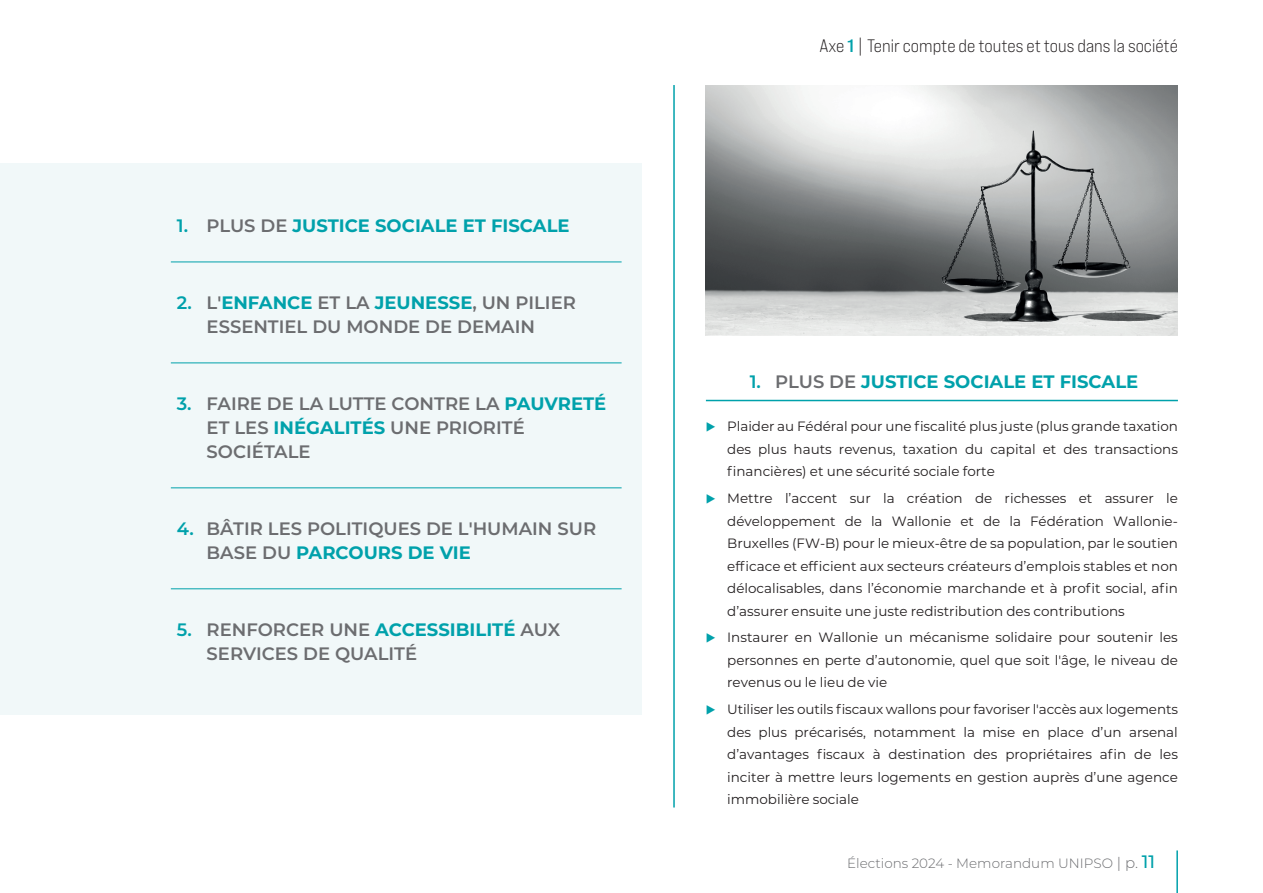
<style>
.page{position:relative;width:1263px;height:893px;background:#fff}
.page>*{position:absolute;margin:0;border:0;box-sizing:border-box;transform-origin:0 0}
.t1{font:600 18px/24px "Montserrat";color:#6c6d70}
.t2{font:700 18px "Montserrat";color:#00a1ab}
.t3{font:18px "Bebas Neue Pro Exp Bk";color:#231f20}
.t4{font:13.5px/22.5px "Montserrat";color:#231f20;text-align:justify}
.t5{font:300 13.5px "Montserrat";color:#6c6d70}
.s1{font-weight:600}
.s2{font-weight:600;color:#6c6d70}
.s3{color:#00a1ab}
.s4{font-weight:700;color:#00a1ab}
.s5{font-family:"Bebas Neue Pro Exp Bd";color:#00a1ab}
.s6{font-size:15px}
.s7{font-weight:500;font-size:18px;color:#00a1ab}
</style>
<div class="page">
<hr style="left:1176px;top:850px;width:2px;height:43px;background:#00a1ab">
<hr style="left:706px;top:400px;width:472px;height:1px;background:#00a1ab">
<hr style="left:674px;top:85px;width:1px;height:722px;background:#00a1ab">
<img style="left:706px;top:85px;width:472px;height:251px">
<div style="left:1px;top:164px;width:641px;height:551px;background:#f1f8f9"></div>
<hr style="left:171px;top:262px;width:451px;height:1px;background:#00a1ab">
<hr style="left:171px;top:363px;width:451px;height:1px;background:#00a1ab">
<hr style="left:171px;top:488px;width:451px;height:1px;background:#00a1ab">
<hr style="left:171px;top:589px;width:451px;height:1px;background:#00a1ab">
<h1 class="t2" style="left:177px;top:213px;width:394px"><span class="s1">1.</span> <span class="s2">PLUS DE</span> JUSTICE SOCIALE ET FISCALE</h1>
<h1 class="t1" style="left:207px;top:290px;width:371px;text-indent:-30px"><span class="s3">2.</span> L'<span class="s4">ENFANCE</span> ET LA <span class="s4">JEUNESSE</span>, UN PILIER<br>ESSENTIEL DU MONDE DE DEMAIN</h1>
<h1 class="t1" style="left:207px;top:391px;width:401px;text-indent:-30px"><span class="s3">3.</span> FAIRE DE LA LUTTE CONTRE LA <span class="s4">PAUVRETÉ<br></span>ET LES <span class="s4">INÉGALITÉS</span> UNE PRIORITÉ<br>SOCIÉTALE</h1>
<h1 class="t1" style="left:207px;top:516px;width:391px;text-indent:-30px"><span class="s3">4.</span> BÂTIR LES POLITIQUES DE L'HUMAIN SUR<br>BASE DU <span class="s4">PARCOURS DE VIE</span></h1>
<h1 class="t1" style="left:207px;top:617px;width:355px;text-indent:-30px"><span class="s3">5.</span> RENFORCER UNE <span class="s4">ACCESSIBILITÉ</span> AUX<br>SERVICES DE QUALITÉ</h1>
<h1 class="t3" style="left:819px;top:34px;width:360px">Axe <span class="s5">1</span> | Tenir compte de toutes et tous dans la société</h1>
<h1 class="t2" style="left:750px;top:368px;width:390px"><span class="s1">1.</span> <span class="s2">PLUS DE</span> JUSTICE SOCIALE ET FISCALE</h1>
<p class="t4" style="left:727px;top:415px;width:452px;text-indent:-21px"><span class="s3">▶</span> Plaider au Fédéral pour une fiscalité plus juste (plus grande taxation des plus hauts revenus, taxation du capital et des transactions financières) et une sécurité sociale forte</p>
<p class="t4" style="left:727px;top:486px;width:452px;text-indent:-21px"><span class="s3">▶</span> Mettre l’accent sur la création de richesses et assurer le développement de la Wallonie et de la Fédération Wallonie-Bruxelles (FW-B) pour le mieux-être de sa population, par le soutien efficace et efficient aux secteurs créateurs d’emplois stables et non délocalisables, dans l’économie marchande et à profit social, afin d’assurer ensuite une juste redistribution des contributions</p>
<p class="t4" style="left:727px;top:626px;width:452px;text-indent:-21px"><span class="s3">▶</span> Instaurer en Wallonie un mécanisme solidaire pour soutenir les personnes en perte d’autonomie, quel que soit l'âge, le niveau de revenus ou le lieu de vie</p>
<p class="t4" style="left:727px;top:697px;width:452px;text-indent:-21px"><span class="s3">▶</span> Utiliser les outils fiscaux wallons pour favoriser l'accès aux logements des plus précarisés, notamment la mise en place d’un arsenal d’avantages fiscaux à destination des propriétaires afin de les inciter à mettre leurs logements en gestion auprès d’une agence immobilière sociale</p>
<p class="t5" style="left:847px;top:854px;width:309px">Élections 2024 - Memorandum UNIPSO <span class="s6">| p.</span> <span class="s7">11</span></p>
</div>
